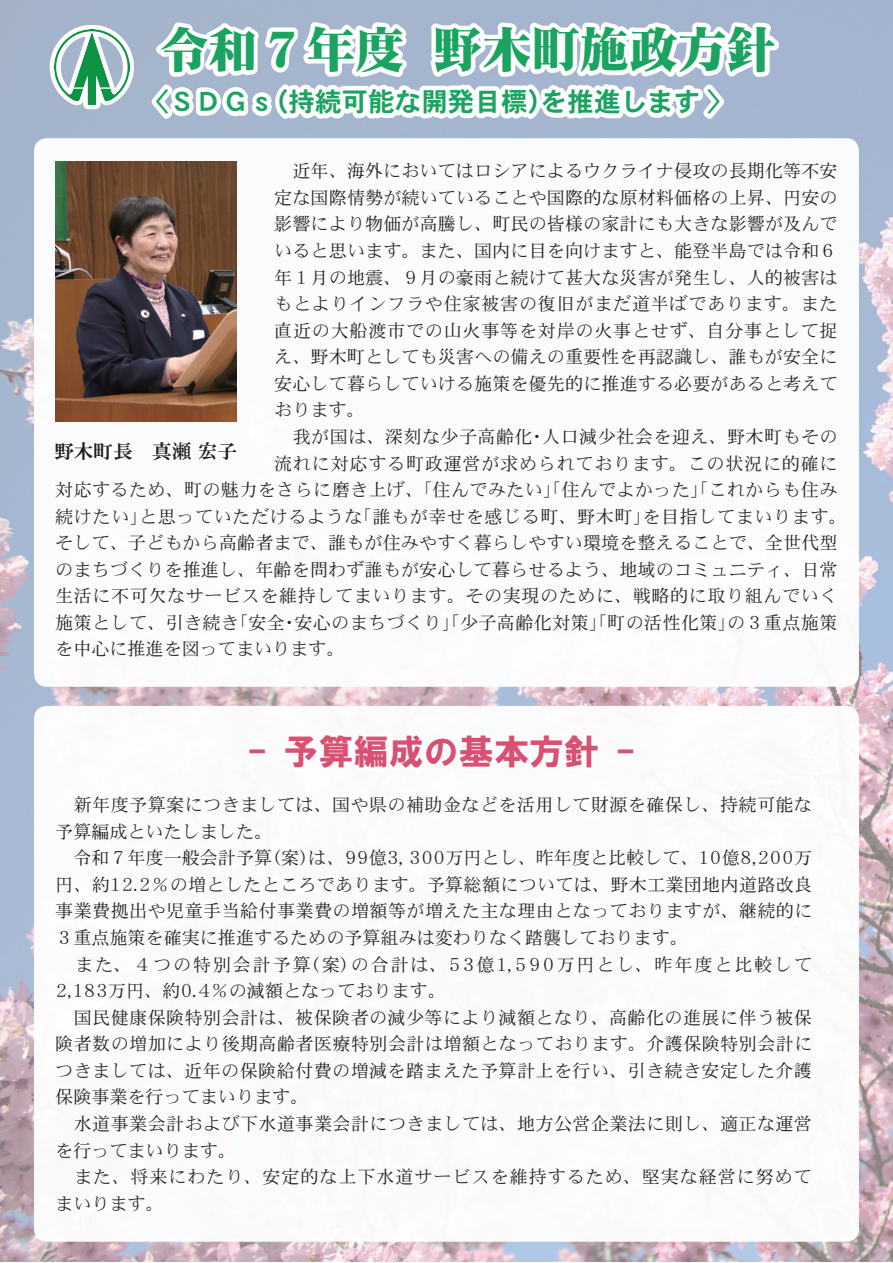
<style>
.page{position:relative;width:893px;height:1263px;background:#fff}
.page>*{position:absolute;margin:0;border:0;box-sizing:border-box;transform-origin:0 0}
.t1{font:48.9px "DF Mincho UB WIN RKSJ H";color:#1aa361}
.t2{font:35.1px "HG Soei Kakugothic UB";color:#d95172}
.t3{font:26.55px "DFHS Gothic W7 WIN RKSJ H";color:#1aa361}
.t4{font:19.5px "HGS Mincho E";color:#231f20}
.t5{font:18px/26.5px "DFHS Mincho W3 WIN RKSJ H";letter-spacing:.02em;color:#231f20}
</style>
<div class="page">
<img style="left:0;top:0;width:893px;height:1262px">
<svg style="left:156px;top:22px;width:623px;height:55px"></svg>
<svg style="left:50px;top:25px;width:84px;height:84px"></svg>
<img style="left:54px;top:29px;width:76px;height:76px">
<svg style="left:152px;top:84px;width:572px;height:35px"></svg>
<div style="left:34px;top:138px;width:825px;height:549px;background:#fff;border-radius:13px"></div>
<img style="left:55px;top:162px;width:182px;height:259px">
<div style="left:34px;top:706px;width:825px;height:536px;background:#fff;border-radius:13px"></div>
<h1 class="t1" style="left:160px;top:25px;width:618px">令和７年度 野木町施政方針</h1>
<h3 class="t3" style="left:156px;top:88px;width:566px">&lt;ＳＤＧｓ（持続可能な開発目標）を推進します &gt;</h3>
<p class="t5" style="left:274px;top:157px;width:565px">　近年、海外においてはロシアによるウクライナ侵攻の長期化等不安定な国際情勢が続いていることや国際的な原材料価格の上昇、円安の影響により物価が高騰し、町民の皆様の家計にも大きな影響が及んでいると思います。また、国内に目を向けますと、能登半島では令和６年１月の地震、９月の豪雨と続けて甚大な災害が発生し、人的被害はもとよりインフラや住家被害の復旧がまだ道半ばであります。また直近の大船渡市での山火事等を対岸の火事とせず、自分事として捉え、野木町としても災害への備えの重要性を再認識し、誰もが安全に安心して暮らしていける施策を優先的に推進する必要があると考えております。<br>　我が国は、深刻な少子高齢化・人口減少社会を迎え、野木町もその流れに対応する町政運営が求められております。この状況に的確に</p>
<p class="t4" style="left:54px;top:441px;width:184px">野木町長　真瀬 宏子</p>
<p class="t5" style="left:55px;top:476px;width:793px">対応するため、町の魅力をさらに磨き上げ、「住んでみたい」「住んでよかった」「これからも住み続けたい」と思っていただけるような「誰もが幸せを感じる町、野木町」を目指してまいります。そして、子どもから高齢者まで、誰もが住みやすく暮らしやすい環境を整えることで、全世代型のまちづくりを推進し、年齢を問わず誰もが安心して暮らせるよう、地域のコミュニティ、日常生活に不可欠なサービスを維持してまいります。その実現のために、戦略的に取り組んでいく施策として、引き続き「安全・安心のまちづくり」「少子高齢化対策」「町の活性化策」の３重点施策を中心に推進を図ってまいります。</p>
<h2 class="t2" style="left:248px;top:734px;width:387px">- 予算編成の基本方針 -</h2>
<p class="t5" style="left:52px;top:791px;width:762px">　新年度予算案につきましては、国や県の補助金などを活用して財源を確保し、持続可能な予算編成といたしました。<br>　令和７年度一般会計予算（案）は、９９億３,３００万円とし、昨年度と比較して、１０億８，２００万円、約１２．２％の増としたところであります。予算総額については、野木工業団地内道路改良事業費拠出や児童手当給付事業費の増額等が増えた主な理由となっておりますが、継続的に３重点施策を確実に推進するための予算組みは変わりなく踏襲しております。<br>　また、４つの特別会計予算（案）の合計は、５３億１，５９０万円とし、昨年度と比較して２，１８３万円、約０．４％の減額となっております。<br>　国民健康保険特別会計は、被保険者の減少等により減額となり、高齢化の進展に伴う被保険者数の増加により後期高齢者医療特別会計は増額となっております。介護保険特別会計につきましては、近年の保険給付費の増減を踏まえた予算計上を行い、引き続き安定した介護保険事業を行ってまいります。<br>　水道事業会計および下水道事業会計につきましては、地方公営企業法に則し、適正な運営を行ってまいります。<br>　また、将来にわたり、安定的な上下水道サービスを維持するため、堅実な経営に努めてまいります。</p>
</div>
